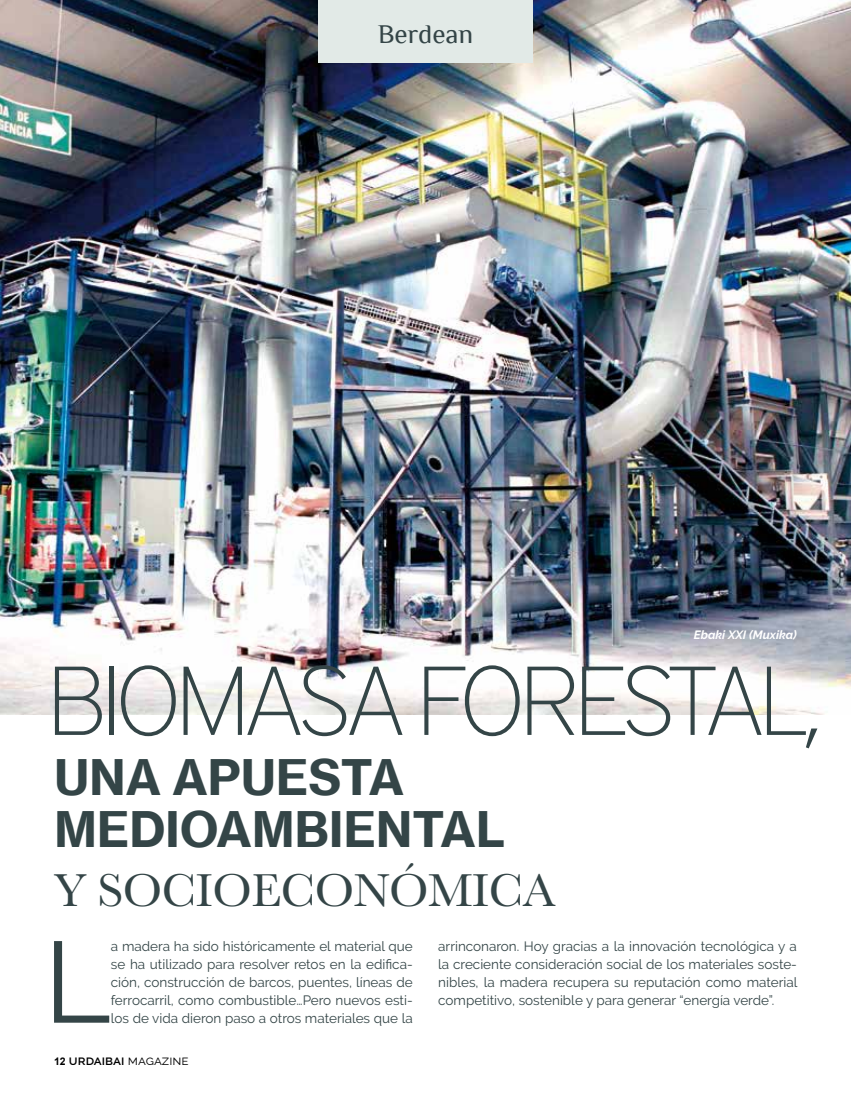
<style>
.page{position:relative;width:851px;height:1106px;background:#fff}
.page>*{position:absolute;margin:0;border:0;box-sizing:border-box;transform-origin:0 0}
.t1{font:114.9px "Raleway";color:#344547}
.t2{font:100 97.05px "District Pro";letter-spacing:-.04em;color:#344547}
.t3{font:47.85px/51.9px "N Haas Grotesk TX Pro 75 Bd";letter-spacing:.005em;color:#344547}
.t4{font:47.85px "Baskerville";letter-spacing:-.01em;color:#344547}
.t5{font:27px "Philosopher";color:#344547}
.t6{font:13.5px/18px "Raleway";color:#344547;text-align:justify}
.t7{font:600 13.5px "Raleway";letter-spacing:.015em;color:#000}
.t8{font:italic 700 12px "Raleway";color:#fff}
.s1{font-family:"Arial";font-weight:700;font-size:10.5px}
.s2{font-weight:400}
</style>
<div class="page">
<img style="left:0;top:0;width:850px;height:715px">
<div style="left:318px;top:0;width:214px;height:62px;background:#e2eae7"></div>
<h3 class="t5" style="left:377px;top:20px;width:97px">Berdean</h3>
<p class="t8" style="left:693px;top:628px;width:105px">Ebaki XXI (Muxika)</p>
<h2 class="t2" style="left:48px;top:631px;width:775px">BIOMASA FORESTAL,</h2>
<h3 class="t3" style="left:54px;top:751px;width:452px">UNA APUESTA<br>MEDIOAMBIENTAL</h3>
<h3 class="t4" style="left:54px;top:860px;width:502px">Y SOCIOECONÓMICA</h3>
<h1 class="t1" style="left:44px;top:915px;width:68px">L</h1>
<p class="t6" style="left:111px;top:936px;width:303px">a madera ha sido históricamente el material que se ha utilizado para resolver retos en la edifica&shy;ción, construcción de barcos, puentes, líneas de ferrocarril, como combustible…Pero nuevos esti&shy;los de vida dieron paso a otros materiales que la</p>
<p class="t6" style="left:438px;top:936px;width:360px">arrinconaron. Hoy gracias a la innovación tecnológica y a la creciente consideración social de los materiales soste&shy;nibles, la madera recupera su reputación como material competitivo, sostenible y para generar “energía verde”.</p>
<p class="t7" style="left:54px;top:1052px;width:136px"><span class="s1">12</span> urdaibai <span class="s2">magazine</span></p>
</div>
